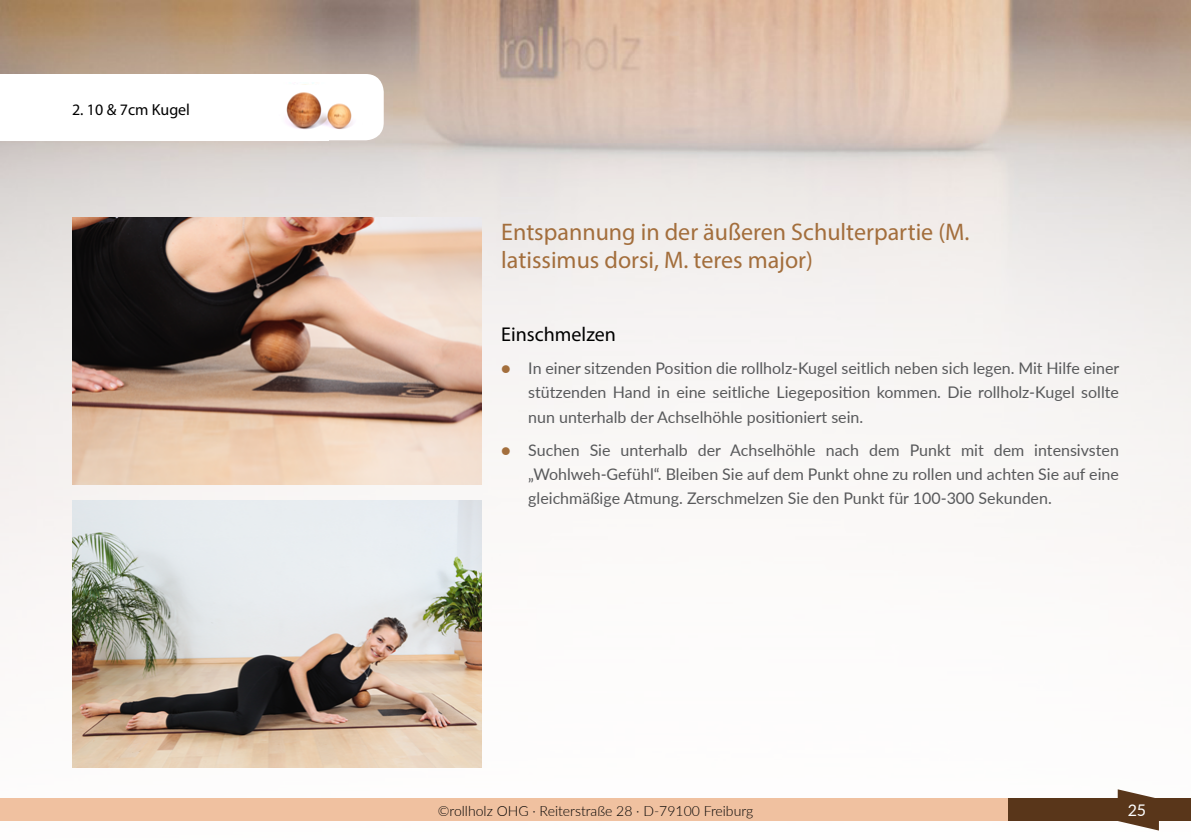
<style>
.page{position:relative;width:1191px;height:840px;background:#fff}
.page>*{position:absolute;margin:0;border:0;box-sizing:border-box;transform-origin:0 0}
.t1{font:24px/28.8px "Myriad Pro";color:#a36e3c}
.t2{font:20px "Myriad Pro";color:#000}
.t3{font:16px/24px "Lato";color:#58595b;text-align:justify}
.t4{font:16px "Myriad Pro";color:#000}
.t5{font:16px "Lato";color:#fff}
.t6{font:300 14px "Lato";color:#000}
.s1{color:#a36e3c}
</style>
<div class="page">
<img style="left:0;top:0;width:1191px;height:831px">
<div style="left:0;top:798px;width:1191px;height:22px;background:#f0c1a0"></div>
<svg style="left:1117px;top:788px;width:42px;height:42px"></svg>
<div style="left:1008px;top:798px;width:183px;height:22px;background:#59361a"></div>
<div style="left:0;top:74px;width:384px;height:66px;background:#fff;border-radius:18px"></div>
<img style="left:72px;top:217px;width:409px;height:267px">
<img style="left:72px;top:500px;width:409px;height:267px">
<img style="left:286px;top:92px;width:67px;height:38px">
<p class="t4" style="left:72px;top:100px;width:120px">2. 10 &amp; 7cm Kugel</p>
<h1 class="t1" style="left:501px;top:216px;width:470px">Entspannung in der äußeren Schulterpartie (M. latissimus dorsi, M. teres major)</h1>
<p class="t2" style="left:501px;top:322px;width:116px">Einschmelzen</p>
<p class="t3" style="left:528px;top:356px;width:592px;text-indent:-27px"><span class="s1">●</span> In einer sitzenden Position die rollholz-Kugel seitlich neben sich legen. Mit Hilfe einer stützenden Hand in eine seitliche Liegeposition kommen. Die rollholz-Kugel sollte nun unterhalb der Achselhöhle positioniert sein.</p>
<p class="t3" style="left:528px;top:437px;width:592px;text-indent:-27px"><span class="s1">●</span> Suchen Sie unterhalb der Achselhöhle nach dem Punkt mit dem intensivsten „Wohlweh-Gefühl“. Bleiben Sie auf dem Punkt ohne zu rollen und achten Sie auf eine gleichmäßige Atmung. Zerschmelzen Sie den Punkt für 100-300 Sekunden.</p>
<p class="t6" style="left:438px;top:800px;width:317px">©rollholz OHG · Reiterstraße 28 · D-79100 Freiburg</p>
<p class="t5" style="left:1127px;top:798px;width:20px">25</p>
</div>
